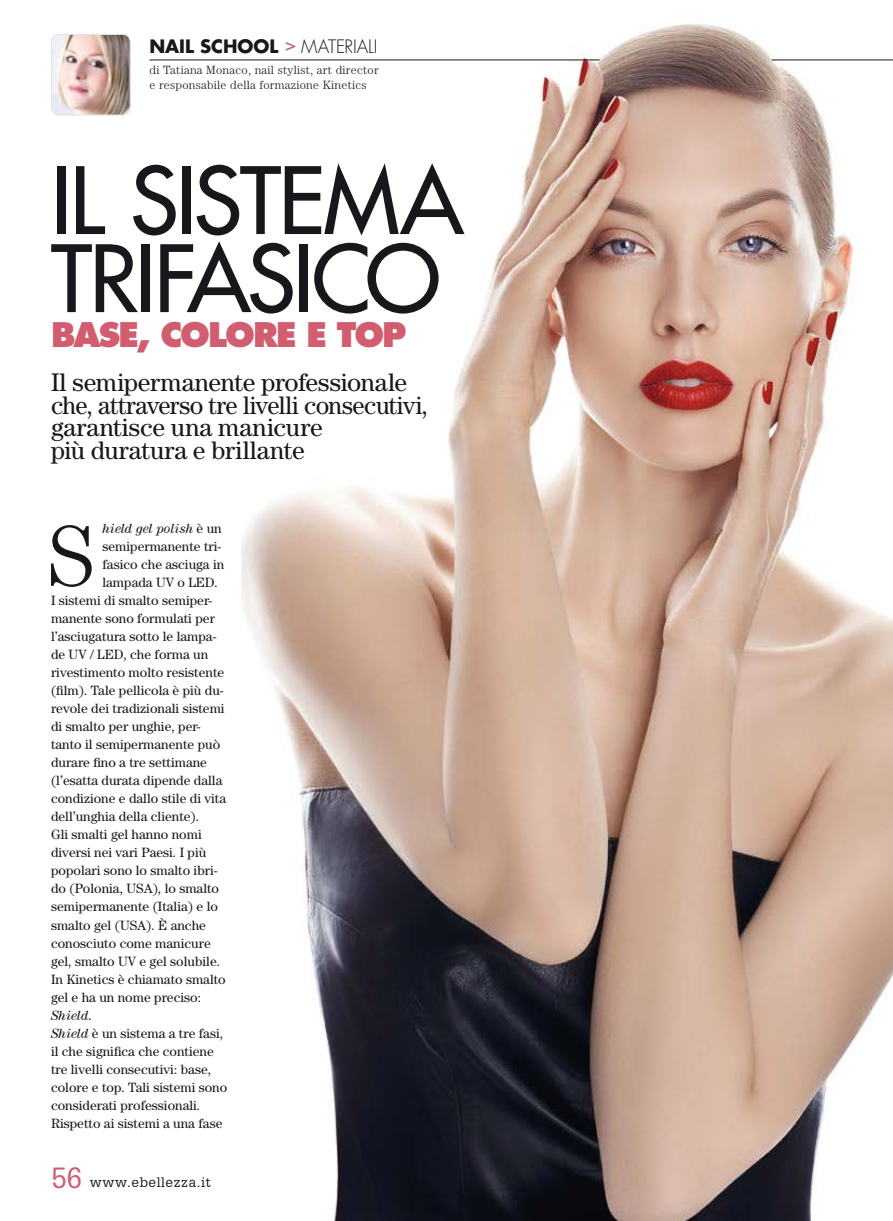
<style>
.page{position:relative;width:893px;height:1221px;background:#fff}
.page>*{position:absolute;margin:0;border:0;box-sizing:border-box;transform-origin:0 0}
.t1{font:90px/78px "Futura";letter-spacing:-.03em;color:#1a171c}
.t2{font:300 86.85px "Century";color:#1a171c}
.t3{font:800 33px "Futura";letter-spacing:-.06em;color:#d25d70}
.t4{font:25.5px/22.5px "Century";letter-spacing:-.01em;color:#1a171c}
.t5{font:700 18px "Futura";color:#1a171c}
.t6{font:13.5px "Century";color:#1a171c}
.t7{font:italic 13.5px "Century";color:#1a171c}
.t8{font:13.5px "Glypha";letter-spacing:.05em;color:#1a171c}
.t9{font:300 12px/15px "Century";letter-spacing:.02em;color:#1a171c}
.s1{font-weight:400;color:#d25d70}
.s2{font-weight:300}
.s3{font-style:normal}
.s4{font-style:italic}
.s5{font-size:28.5px;color:#d25d70}
</style>
<div class="page">
<img style="left:189px;top:23px;width:704px;height:1197px">
<hr style="left:149px;top:60px;width:451px;height:1px;background:#1a171c">
<hr style="left:772px;top:60px;width:121px;height:1px;background:#1a171c">
<img style="left:51px;top:36px;width:78px;height:79px">
<div style="left:51px;top:34px;width:80px;height:81px;border:1px solid #e8e5e3;border-radius:8px"></div>
<h3 class="t5" style="left:149px;top:34px;width:230px">NAIL SCHOOL <span class="s1">&gt;</span> <span class="s2">MATERIALI</span></h3>
<p class="t9" style="left:149px;top:62px;width:231px">di Tatiana Monaco, nail stylist, art director e responsabile della formazione Kinetics</p>
<h1 class="t1" style="left:51px;top:161px;width:414px">IL SISTEMA<br>TRIFASICO</h1>
<h3 class="t3" style="left:51px;top:314px;width:357px">BASE, COLORE E TOP</h3>
<h3 class="t4" style="left:51px;top:371px;width:379px">Il semipermanente professionale che, attraverso tre livelli consecutivi, garantisce una manicure<br>più duratura e brillante</h3>
<h2 class="t2" style="left:47px;top:506px;width:50px">S</h2>
<p class="t7" style="left:102px;top:521px;width:121px">hield gel polish <span class="s3">è un</span></p>
<p class="t6" style="left:102px;top:539px;width:120px">semipermanente tri-</p>
<p class="t6" style="left:102px;top:557px;width:123px">fasico che asciuga in</p>
<p class="t6" style="left:102px;top:575px;width:117px">lampada UV o LED.</p>
<p class="t6" style="left:51px;top:593px;width:163px">I sistemi di smalto semiper-</p>
<p class="t6" style="left:51px;top:611px;width:165px">manente sono formulati per</p>
<p class="t6" style="left:51px;top:629px;width:167px">l’asciugatura sotto le lampa-</p>
<p class="t6" style="left:51px;top:647px;width:159px">de UV / LED, che forma un</p>
<p class="t6" style="left:51px;top:665px;width:175px">rivestimento molto resistente</p>
<p class="t6" style="left:51px;top:683px;width:174px">(film). Tale pellicola è più du-</p>
<p class="t6" style="left:51px;top:701px;width:175px">revole dei tradizionali sistemi</p>
<p class="t6" style="left:51px;top:719px;width:151px">di smalto per unghie, per-</p>
<p class="t6" style="left:51px;top:737px;width:171px">tanto il semipermanente può</p>
<p class="t6" style="left:51px;top:755px;width:158px">durare fino a tre settimane</p>
<p class="t6" style="left:51px;top:773px;width:173px">(l’esatta durata dipende dalla</p>
<p class="t6" style="left:51px;top:790px;width:177px">condizione e dallo stile di vita</p>
<p class="t6" style="left:51px;top:808px;width:150px">dell’unghia della cliente).</p>
<p class="t6" style="left:51px;top:826px;width:152px">Gli smalti gel hanno nomi</p>
<p class="t6" style="left:51px;top:844px;width:157px">diversi nei vari Paesi. I più</p>
<p class="t6" style="left:51px;top:862px;width:168px">popolari sono lo smalto ibri-</p>
<p class="t6" style="left:51px;top:880px;width:170px">do (Polonia, USA), lo smalto</p>
<p class="t6" style="left:51px;top:898px;width:168px">semipermanente (Italia) e lo</p>
<p class="t6" style="left:51px;top:916px;width:156px">smalto gel (USA). È anche</p>
<p class="t6" style="left:51px;top:934px;width:161px">conosciuto come manicure</p>
<p class="t6" style="left:51px;top:952px;width:171px">gel, smalto UV e gel solubile.</p>
<p class="t6" style="left:51px;top:970px;width:176px">In Kinetics è chiamato smalto</p>
<p class="t6" style="left:51px;top:988px;width:152px">gel e ha un nome preciso:</p>
<p class="t7" style="left:51px;top:1007px;width:42px">Shield<span class="s3">.</span></p>
<p class="t6" style="left:51px;top:1024px;width:174px"><span class="s4">Shield</span> è un sistema a tre fasi,</p>
<p class="t6" style="left:51px;top:1042px;width:164px">il che significa che contiene</p>
<p class="t6" style="left:51px;top:1060px;width:162px">tre livelli consecutivi: base,</p>
<p class="t6" style="left:51px;top:1078px;width:178px">colore e top. Tali sistemi sono</p>
<p class="t6" style="left:51px;top:1096px;width:151px">considerati professionali.</p>
<p class="t6" style="left:51px;top:1114px;width:173px">Rispetto ai sistemi a una fase</p>
<p class="t8" style="left:51px;top:1173px;width:161px"><span class="s5">56</span> www.ebellezza.it</p>
</div>
